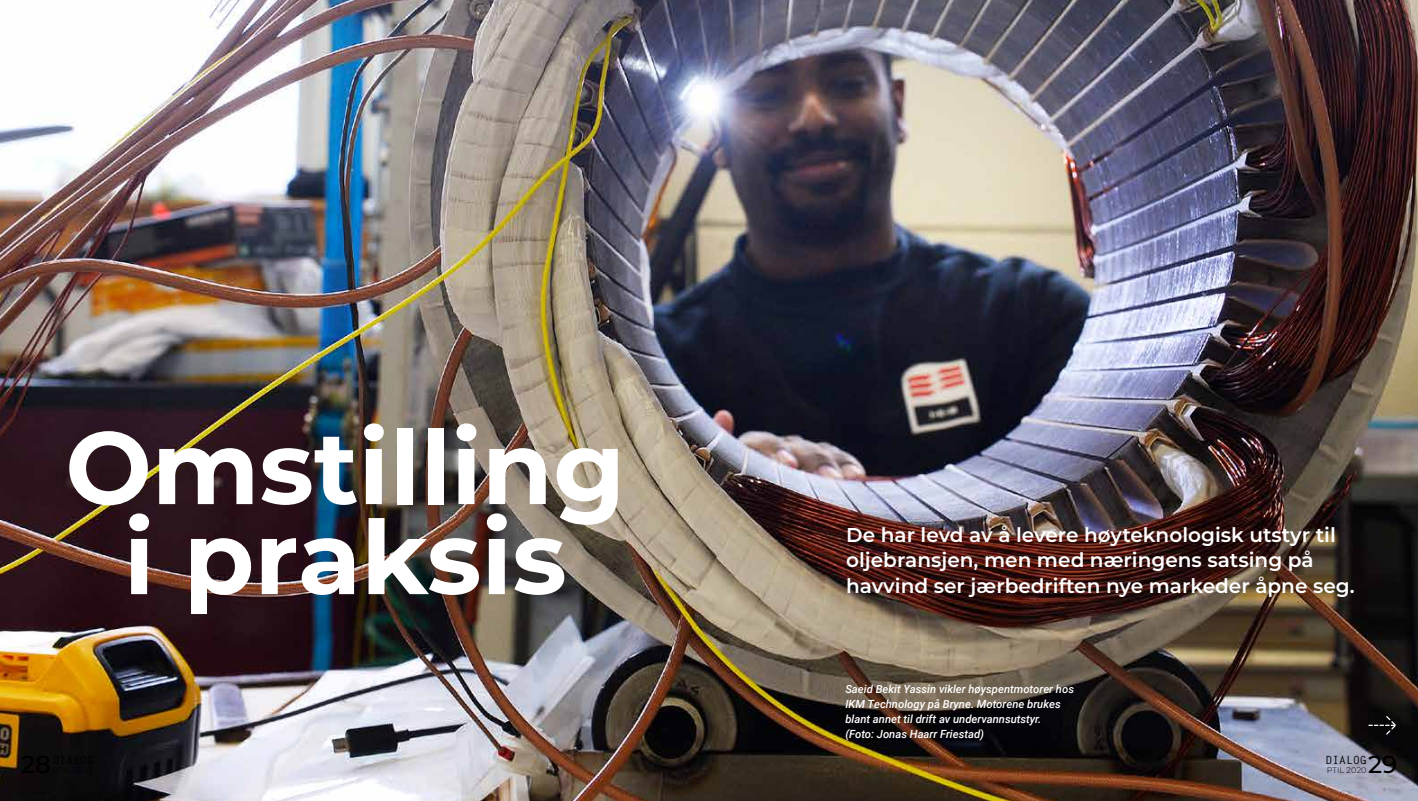
<style>
.page{position:relative;width:1418px;height:801px;background:#fff}
.page>*{position:absolute;margin:0;border:0;box-sizing:border-box;transform-origin:0 0}
.t1{font:700 102.5px/90px "Montserrat";color:#fff;text-align:center}
.t2{font:500 24.38px "Montserrat";color:#000}
.t3{font:600 20px/25.8px "Montserrat";color:#fff}
.t4{font:italic 500 11.25px/15px "Roboto";color:#fff}
.t5{font:700 11.25px "Letter Gothic Std";letter-spacing:.01em;color:#000}
.t6{font:300 8.12px "Montserrat";letter-spacing:.01em;color:#000}
</style>
<div class="page">
<img style="left:0;top:0;width:1417px;height:801px">
<svg style="left:1368px;top:715px;width:28px;height:21px"></svg>
<h1 class="t1" style="left:65px;top:417px;width:561px">Omstilling i praksis</h1>
<h3 class="t3" style="left:846px;top:521px;width:510px">De har levd av å levere høyteknologisk utstyr til oljebransjen, men med næringens satsing på havvind ser jærbedriften nye markeder åpne seg.</h3>
<p class="t4" style="left:845px;top:681px;width:230px">Saeid Bekit Yassin vikler høyspentmotorer hos IKM Technology på Bryne. Motorene brukes blant annet til drift av undervannsutstyr.<br>(Foto: Jonas Haarr Friestad)</p>
<p class="t5" style="left:1325px;top:753px;width:43px">DIALOG</p>
<p class="t6" style="left:1326px;top:764px;width:41px">PTIL 2020</p>
<h2 class="t2" style="left:1368px;top:747px;width:31px">29</h2>
</div>
